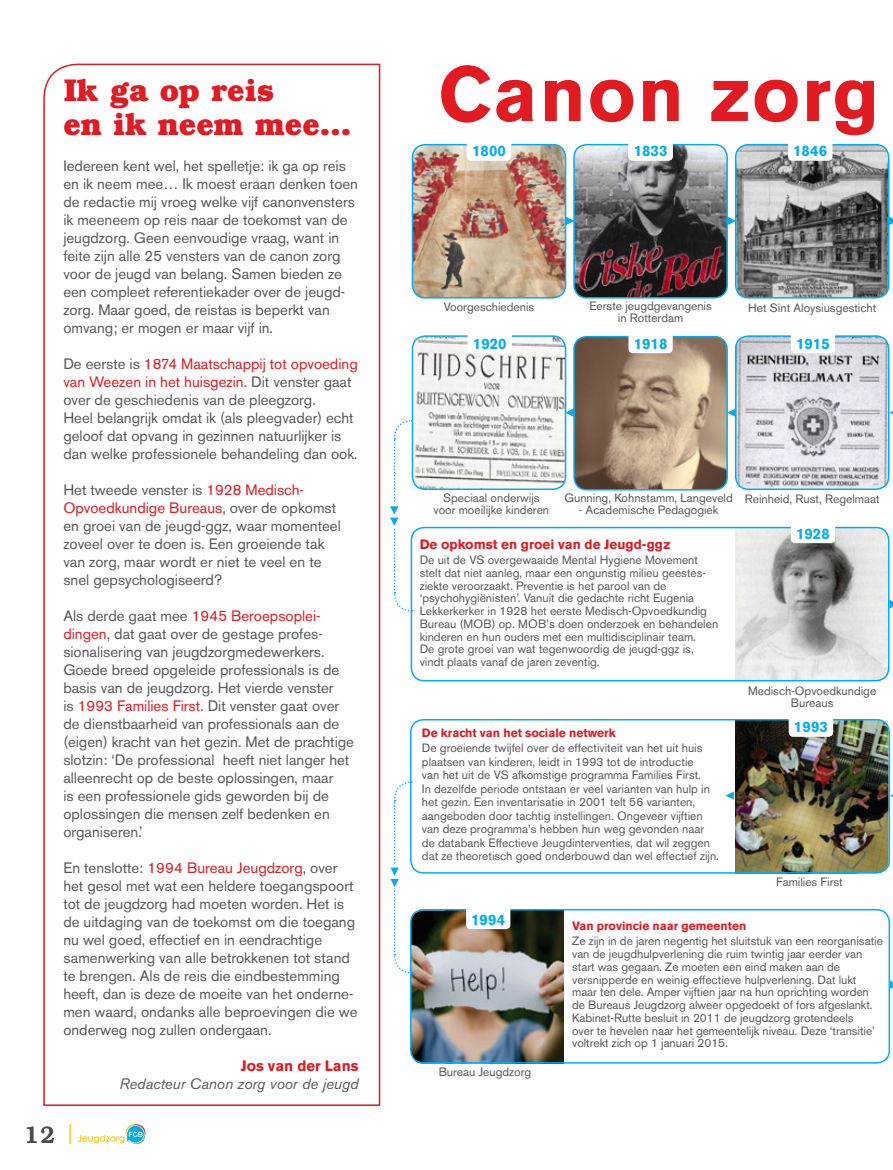
<style>
.page{position:relative;width:893px;height:1170px;background:#fff}
.page>*{position:absolute;margin:0;border:0;box-sizing:border-box;transform-origin:0 0}
.t1{font:700 31.5px/33px "Bookman";color:#e21a21}
.t2{font:500 24px "Bookman";color:#4b4c4d}
.t3{font:15px/18px "Akzidenz Grotesk BE";color:#57585a}
.t4{font:700 15px "Akzidenz Grotesk BE";color:#00aeef}
.t5{font:italic 15px "Akzidenz Grotesk BE";color:#57585a}
.t6{font:700 15px "Akzidenz Grotesk BE";color:#e21a21}
.t7{font:700 13.5px "Akzidenz Grotesk BE";color:#e21a21}
.t8{font:12px/12.8px "Akzidenz Grotesk BE";color:#57585a;text-align:center}
.t9{font:700 12px "Akzidenz Grotesk BE";color:#e21a21}
.s1{color:#e21a21}
</style>
<div class="page">
<svg style="left:70px;top:1124px;width:1px;height:19px"></svg>
<svg style="left:78px;top:1124px;width:67px;height:19px"></svg>
<svg style="left:390px;top:419px;width:23px;height:193px"></svg>
<svg style="left:43px;top:63px;width:338px;height:1043px"></svg>
<img style="left:574px;top:336px;width:153px;height:154px">
<div style="left:573px;top:336px;width:155px;height:154px;border:2px solid #00aeef;border-radius:13px"></div>
<div style="left:628px;top:325px;width:45px;height:28px;background:#fff;border-radius:4px"></div>
<img style="left:412px;top:336px;width:154px;height:153px">
<div style="left:412px;top:335px;width:154px;height:155px;border:2px solid #00aeef;border-radius:13px"></div>
<div style="left:468px;top:325px;width:44px;height:28px;background:#fff;border-radius:4px"></div>
<img style="left:736px;top:336px;width:153px;height:153px">
<div style="left:735px;top:335px;width:154px;height:155px;border:2px solid #00aeef;border-radius:13px"></div>
<div style="left:791px;top:325px;width:44px;height:28px;background:#fff;border-radius:4px"></div>
<svg style="left:727px;top:408px;width:9px;height:9px"></svg>
<img style="left:411px;top:911px;width:153px;height:152px">
<div style="left:410px;top:908px;width:480px;height:155px;border:2px solid #00aeef;border-radius:13px"></div>
<div style="left:466px;top:901px;width:44px;height:28px;background:#fff;border-radius:4px"></div>
<svg style="left:390px;top:781px;width:23px;height:193px"></svg>
<img style="left:412px;top:145px;width:154px;height:153px">
<div style="left:412px;top:144px;width:154px;height:154px;border:2px solid #00aeef;border-radius:13px"></div>
<div style="left:467px;top:132px;width:44px;height:28px;background:#fff;border-radius:4px"></div>
<img style="left:574px;top:145px;width:153px;height:153px">
<div style="left:573px;top:144px;width:155px;height:154px;border:2px solid #00aeef;border-radius:13px"></div>
<div style="left:628px;top:132px;width:45px;height:28px;background:#fff;border-radius:4px"></div>
<img style="left:736px;top:145px;width:153px;height:153px">
<div style="left:735px;top:144px;width:154px;height:154px;border:2px solid #00aeef;border-radius:13px"></div>
<div style="left:788px;top:132px;width:44px;height:28px;background:#fff;border-radius:4px"></div>
<svg style="left:566px;top:217px;width:8px;height:8px"></svg>
<svg style="left:727px;top:217px;width:9px;height:8px"></svg>
<svg style="left:566px;top:408px;width:8px;height:9px"></svg>
<img style="left:735px;top:719px;width:153px;height:154px">
<div style="left:410px;top:719px;width:480px;height:154px;border:2px solid #00aeef;border-radius:13px"></div>
<svg style="left:726px;top:791px;width:8px;height:8px"></svg>
<div style="left:789px;top:708px;width:44px;height:28px;background:#fff;border-radius:4px"></div>
<img style="left:845px;top:529px;width:44px;height:151px">
<img style="left:736px;top:529px;width:109px;height:149px">
<div style="left:411px;top:526px;width:478px;height:155px;border:2px solid #00aeef;border-radius:13px"></div>
<div style="left:791px;top:515px;width:44px;height:28px;background:#fff;border-radius:4px"></div>
<svg style="left:441px;top:65px;width:433px;height:70px"></svg>
<svg style="left:890px;top:980px;width:3px;height:8px"></svg>
<svg style="left:888px;top:217px;width:5px;height:8px"></svg>
<svg style="left:890px;top:600px;width:3px;height:8px"></svg>
<h1 class="t1" style="left:63px;top:73px;width:290px">Ik ga op reis<br>en ik neem mee…</h1>
<p class="t3" style="left:63px;top:156px;width:296px">Iedereen kent wel, het spelletje: ik ga op reis en ik neem mee… Ik moest eraan denken toen de redactie mij vroeg welke vijf canonvensters ik meeneem op reis naar de toekomst van de jeugdzorg. Geen eenvoudige vraag, want in feite zijn alle 25 vensters van de canon zorg voor de jeugd van belang. Samen bieden ze een compleet referentiekader over de jeugd&shy;zorg. Maar goed, de reistas is beperkt van omvang; er mogen er maar vijf in.</p>
<p class="t3" style="left:63px;top:354px;width:296px">De eerste is <span class="s1">1874 Maatschappij tot opvoeding van Weezen in het huisgezin</span>. Dit venster gaat over de geschiedenis van de pleegzorg.<br>Heel belangrijk omdat ik (als pleegvader) echt geloof dat opvang in gezinnen natuurlijker is dan welke professionele behandeling dan ook.</p>
<p class="t3" style="left:63px;top:480px;width:279px">Het tweede venster is <span class="s1">1928 Medisch-Opvoedkundige Bureaus</span>, over de opkomst en groei van de jeugd-ggz, waar momenteel zoveel over te doen is. Een groeiende tak van zorg, maar wordt er niet te veel en te snel gepsychologiseerd?</p>
<p class="t3" style="left:63px;top:606px;width:292px">Als derde gaat mee <span class="s1">1945 Beroepsoplei&shy;dingen</span>, dat gaat over de gestage profes&shy;sionalisering van jeugdzorgmedewerkers.<br>Goede breed opgeleide professionals is de basis van de jeugdzorg. Het vierde venster<br>is <span class="s1">1993 Families First</span>. Dit venster gaat over de dienstbaarheid van professionals aan de (eigen) kracht van het gezin. Met de prachtige slotzin: ‘De professional heeft niet langer het alleenrecht op de beste oplossingen, maar<br>is een professionele gids geworden bij de oplossingen die mensen zelf bedenken en organiseren.’</p>
<p class="t3" style="left:63px;top:858px;width:296px">En tenslotte: <span class="s1">1994 Bureau Jeugdzorg</span>, over het gesol met wat een heldere toegangspoort tot de jeugdzorg had moeten worden. Het is de uitdaging van de toekomst om die toegang nu wel goed, effectief en in eendrachtige samenwerking van alle betrokkenen tot stand te brengen. Als de reis die eindbestemming heeft, dan is deze de moeite van het onderne&shy;men waard, ondanks alle beproevingen die we onderweg nog zullen ondergaan.</p>
<p class="t6" style="left:241px;top:1057px;width:119px">Jos van der Lans</p>
<p class="t5" style="left:119px;top:1074px;width:241px">Redacteur Canon zorg voor de jeugd</p>
<h2 class="t2" style="left:24px;top:1120px;width:32px">12</h2>
<p class="t4" style="left:472px;top:142px;width:36px">1800</p>
<p class="t4" style="left:634px;top:142px;width:35px">1833</p>
<p class="t4" style="left:793px;top:142px;width:36px">1846</p>
<p class="t8" style="left:444px;top:300px;width:92px">Voorgeschiedenis</p>
<p class="t4" style="left:473px;top:335px;width:35px">1920</p>
<p class="t8" style="left:589px;top:300px;width:124px;line-height:12px">Eerste jeugdgevangenis in Rotterdam</p>
<p class="t4" style="left:634px;top:335px;width:35px">1918</p>
<p class="t8" style="left:748px;top:302px;width:130px">Het Sint Aloysiusgesticht</p>
<p class="t4" style="left:796px;top:335px;width:35px">1915</p>
<p class="t8" style="left:433px;top:492px;width:117px;line-height:12px">Speciaal onderwijs voor moeilijke kinderen</p>
<p class="t8" style="left:564px;top:491px;width:170px">Gunning, Kohnstamm, Langeveld</p>
<p class="t8" style="left:579px;top:503px;width:141px">- Academische Pedagogiek</p>
<p class="t7" style="left:420px;top:536px;width:252px">De opkomst en groei van de Jeugd-ggz</p>
<p class="t8" style="left:420px;top:553px;width:300px;text-align:left">De uit de VS overgewaaide Mental Hygiene Movement stelt dat niet aanleg, maar een ongunstig milieu geestes&shy;ziekte veroorzaakt. Preventie is het parool van de ‘psychohygiënisten’. Vanuit die gedachte richt Eugenia Lekkerkerker in 1928 het eerste Medisch-Opvoedkundig Bureau (MOB) op. MOB’s doen onderzoek en behandelen kinderen en hun ouders met een multidisciplinair team.<br>De grote groei van wat tegenwoordig de jeugd-ggz is, vindt plaats vanaf de jaren zeventig.</p>
<p class="t9" style="left:422px;top:726px;width:195px">De kracht van het sociale netwerk</p>
<p class="t8" style="left:422px;top:741px;width:299px;line-height:13.5px;text-align:left">De groeiende twijfel over de effectiviteit van het uit huis plaatsen van kinderen, leidt in 1993 tot de introductie<br>van het uit de VS afkomstige programma Families First.<br>In dezelfde periode ontstaan er veel varianten van hulp in het gezin. Een inventarisatie in 2001 telt 56 varianten, aangeboden door tachtig instellingen. Ongeveer vijftien van deze programma’s hebben hun weg gevonden naar de databank Effectieve Jeugdinterventies, dat wil zeggen dat ze theoretisch goed onderbouwd dan wel effectief zijn.</p>
<p class="t8" style="left:745px;top:492px;width:136px">Reinheid, Rust, Regelmaat</p>
<p class="t4" style="left:796px;top:525px;width:35px">1928</p>
<p class="t8" style="left:748px;top:684px;width:130px;line-height:12px">Medisch-Opvoedkundige<br>Bureaus</p>
<p class="t4" style="left:794px;top:718px;width:36px">1993</p>
<p class="t8" style="left:776px;top:875px;width:68px">Families First</p>
<p class="t4" style="left:471px;top:910px;width:36px">1994</p>
<p class="t8" style="left:439px;top:1065px;width:94px">Bureau Jeugdzorg</p>
<p class="t9" style="left:572px;top:919px;width:176px">Van provincie naar gemeenten</p>
<p class="t8" style="left:572px;top:934px;width:312px;text-align:left">Ze zijn in de jaren negentig het sluitstuk van een reorganisatie van de jeugdhulpverlening die ruim twintig jaar eerder van start was gegaan. Ze moeten een eind maken aan de versnipperde en weinig effectieve hulpverlening. Dat lukt maar ten dele. Amper vijftien jaar na hun oprichting worden de Bureaus Jeugdzorg alweer opgedoekt of fors afgeslankt.<br>Kabinet-Rutte besluit in 2011 de jeugdzorg grotendeels<br>over te hevelen naar het gemeentelijk niveau. Deze ‘transitie’ voltrekt zich op 1 januari 2015.</p>
</div>
